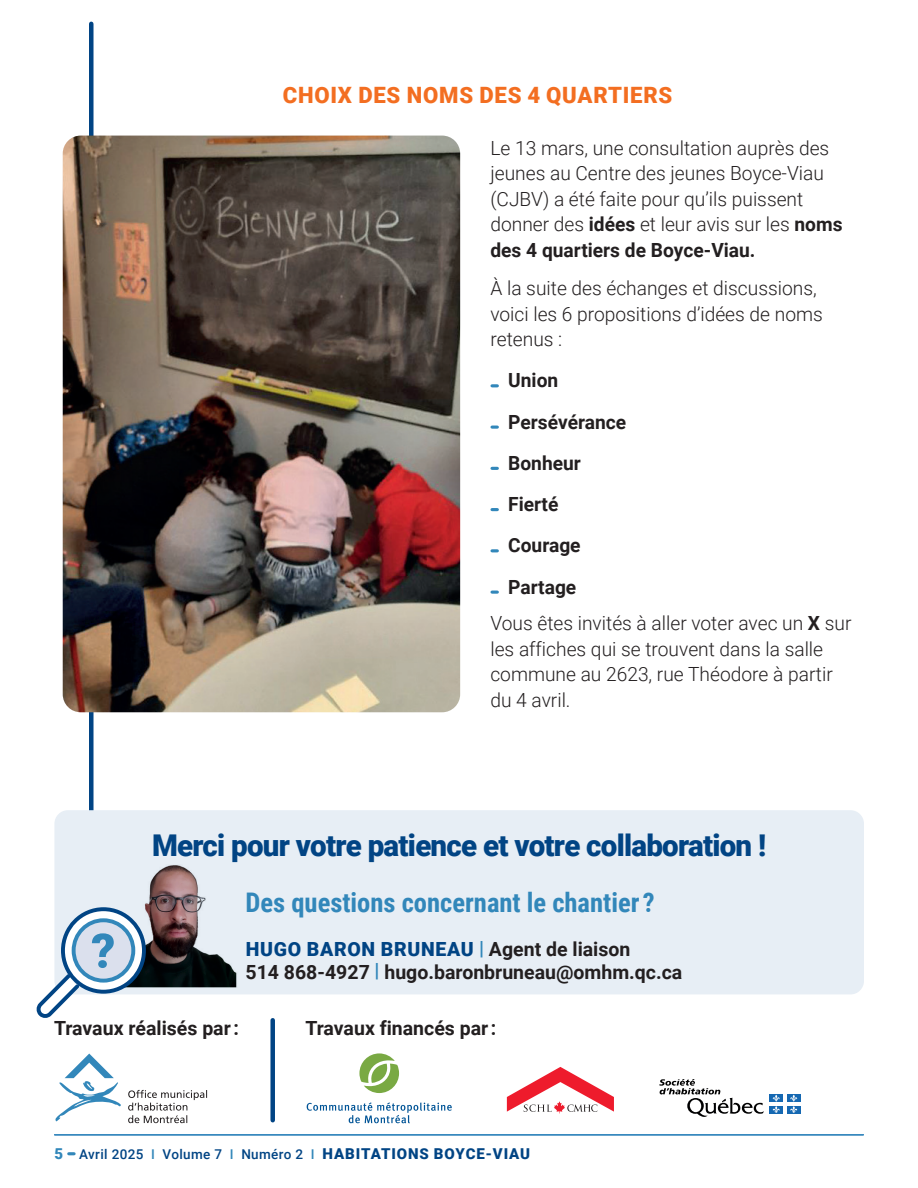
<style>
.page{position:relative;width:918px;height:1188px;background:#fff}
.page>*{position:absolute;margin:0;border:0;box-sizing:border-box;transform-origin:0 0}
.t1{font:900 30px "Roboto";letter-spacing:-.025em;color:#014484}
.t2{font:700 27px "Roboto Condensed";color:#3287ba}
.t3{font:900 22.5px "Roboto";letter-spacing:.035em;color:#f36e21}
.t4{font:300 19.5px/25.5px "Roboto";color:#231f20}
.t5{font:700 19.5px/41.2px "Roboto";color:#231f20}
.t6{font:500 13.5px "Roboto";letter-spacing:.025em;color:#014484}
.s1{font-weight:700}
.s2{font-weight:900;color:#014484}
.s3{font-weight:900;color:#3287ba}
.s4{font-weight:900;font-size:15px;color:#3287ba}
.s5{color:#3287ba}
.s6{font-weight:900;font-size:15px}
</style>
<div class="page">
<div style="left:89px;top:24px;width:5px;height:831px;background:#014484"></div>
<svg style="left:69px;top:1152px;width:5px;height:3px"></svg>
<hr style="left:55px;top:1134px;width:808px;height:2px;background:#3889be">
<div style="left:54px;top:810px;width:810px;height:184px;background:#e7eef5;border-radius:13px"></div>
<svg style="left:55px;top:1054px;width:66px;height:67px"></svg>
<svg style="left:128px;top:1090px;width:79px;height:33px"></svg>
<div style="left:270px;top:1020px;width:5px;height:100px;background:#014484"></div>
<img style="left:120px;top:865px;width:117px;height:122px">
<svg style="left:63px;top:909px;width:81px;height:83px;background:#c7d8e6"></svg>
<div style="left:61px;top:907px;width:85px;height:87px;border:4px solid #014484;border-radius:50%"></div>
<div style="left:74px;top:920px;width:59px;height:61px;background:#dbe0ed;border-radius:50%"></div>
<div style="left:72px;top:918px;width:63px;height:65px;border:4px solid #3287ba;border-radius:50%"></div>
<svg style="left:36px;top:972px;width:45px;height:46px"></svg>
<svg style="left:92px;top:933px;width:22px;height:35px"></svg>
<svg style="left:507px;top:1067px;width:107px;height:46px"></svg>
<svg style="left:659px;top:1079px;width:105px;height:38px"></svg>
<div style="left:769px;top:1094px;width:14px;height:8px;background:#1568b2"></div>
<div style="left:787px;top:1094px;width:14px;height:8px;background:#1568b2"></div>
<div style="left:769px;top:1106px;width:14px;height:7px;background:#1568b2"></div>
<svg style="left:773px;top:1095px;width:7px;height:18px"></svg>
<div style="left:787px;top:1106px;width:14px;height:7px;background:#1568b2"></div>
<svg style="left:790px;top:1095px;width:7px;height:18px"></svg>
<svg style="left:307px;top:1102px;width:145px;height:21px"></svg>
<svg style="left:359px;top:1053px;width:40px;height:40px"></svg>
<img style="left:63px;top:136px;width:397px;height:576px">
<svg style="left:492px;top:384px;width:5px;height:3px"></svg>
<svg style="left:492px;top:426px;width:5px;height:3px"></svg>
<svg style="left:492px;top:467px;width:5px;height:3px"></svg>
<svg style="left:492px;top:508px;width:5px;height:3px"></svg>
<svg style="left:492px;top:549px;width:5px;height:3px"></svg>
<svg style="left:492px;top:591px;width:5px;height:3px"></svg>
<p class="t3" style="left:283px;top:80px;width:391px">CHOIX DES NOMS DES 4 QUARTIERS</p>
<p class="t4" style="left:490px;top:135px;width:354px">Le 13 mars, une consultation auprès des jeunes au Centre des jeunes Boyce-Viau (CJBV) a été faite pour qu’ils puissent donner des <span class="s1">idées</span> et leur avis sur les <span class="s1">noms des 4 quartiers de Boyce-Viau.</span></p>
<p class="t4" style="left:490px;top:275px;width:334px">À la suite des échanges et discussions, voici les 6 propositions d’idées de noms retenus :</p>
<p class="t5" style="left:508px;top:359px;width:120px">Union<br>Persévérance<br>Bonheur<br>Fierté<br>Courage<br>Partage</p>
<p class="t4" style="left:490px;top:610px;width:363px">Vous êtes invités à aller voter avec un <span class="s1">X</span> sur les affiches qui se trouvent dans la salle commune au 2623, rue Théodore à partir du 4 avril.</p>
<h1 class="t1" style="left:152px;top:825px;width:616px">Merci pour votre patience et votre collaboration !</h1>
<p class="t5" style="left:54px;top:1007px;width:186px">Travaux réalisés par :</p>
<h2 class="t2" style="left:246px;top:883px;width:411px">Des questions concernant le chantier ?</h2>
<p class="t5" style="left:246px;top:937px;width:438px;line-height:22.5px"><span class="s2">HUGO BARON BRUNEAU</span> <span class="s3">|</span> Agent de liaison<br>514 868-4927 <span class="s3">|</span> hugo.baronbruneau@omhm.qc.ca</p>
<p class="t5" style="left:305px;top:1007px;width:192px">Travaux financés par :</p>
<p class="t6" style="left:54px;top:1145px;width:477px"><span class="s4">5</span> Avril 2025 <span class="s5">I</span> Volume 7 <span class="s5">I</span> Numéro 2 <span class="s5">I</span> <span class="s6">HABITATIONS BOYCE-VIAU</span></p>
</div>
